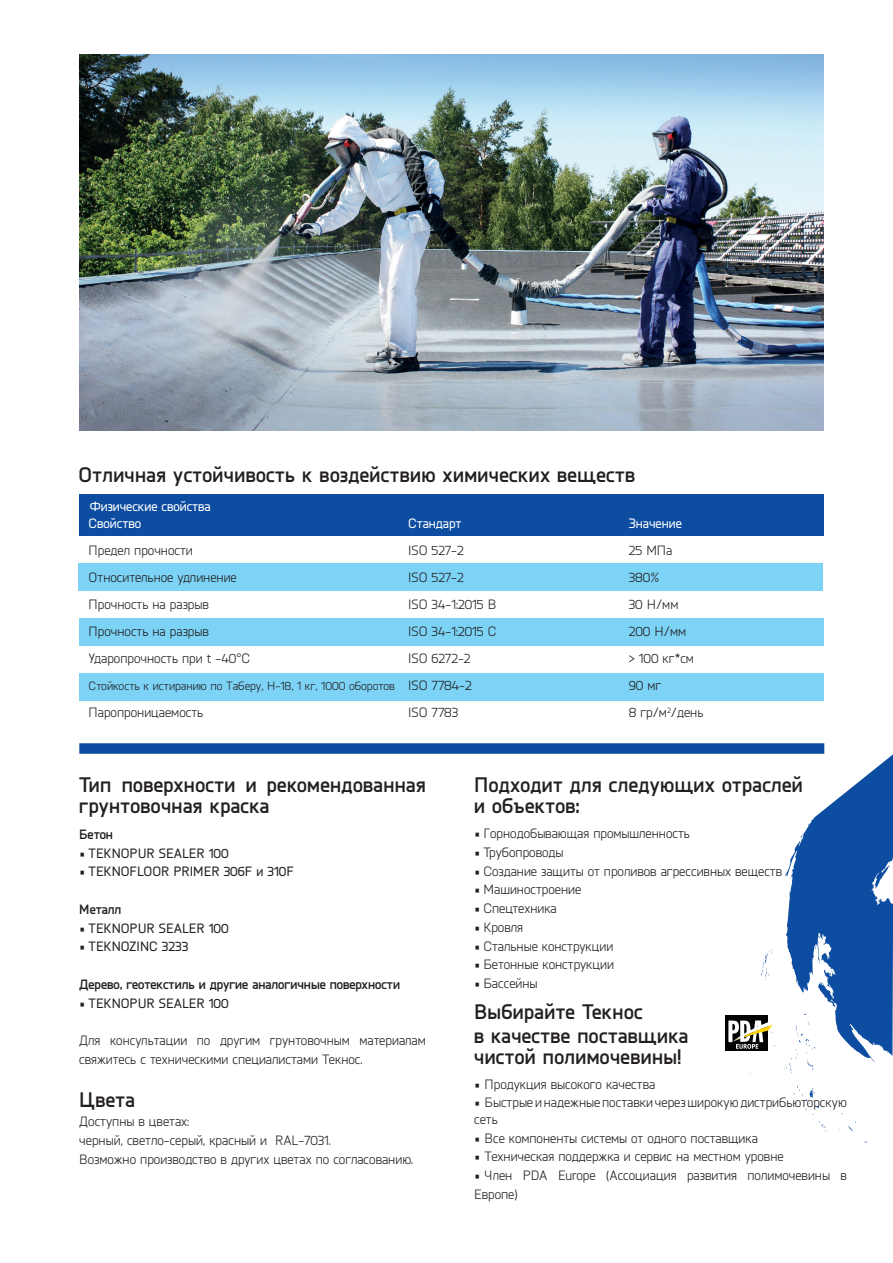
<style>
.page{position:relative;width:893px;height:1263px;background:#fff}
.page>*{position:absolute;margin:0;border:0;box-sizing:border-box;transform-origin:0 0}
.t1{font:700 21px/21.8px "Knul";letter-spacing:.02em;color:#231f20}
.t2{font:13.5px/18.8px "Knul";color:#231f20}
.t3{font:500 13.5px "Knul";color:#231f20}
.t4{font:700 13.5px "Knul";color:#231f20}
.t5{font:500 13.5px "Knul";color:#fff}
.t6{font:12px "Knul";color:#231f20}
.s1{font-size:13.5px}
.s2{font-family:"Titillium";font-weight:400}
.s3{font-family:"Titillium"}
</style>
<div class="page">
<div style="left:78px;top:563px;width:745px;height:28px;background:#7cd3f6"></div>
<div style="left:79px;top:618px;width:744px;height:28px;background:#7cd3f6"></div>
<div style="left:79px;top:673px;width:744px;height:28px;background:#7cd3f6"></div>
<img style="left:79px;top:54px;width:744px;height:376px">
<div style="left:79px;top:494px;width:744px;height:41px;background:#0d4da1"></div>
<div style="left:726px;top:1015px;width:42px;height:35px;background:#010203"></div>
<div style="left:79px;top:743px;width:745px;height:11px;background:#0d4da1"></div>
<svg style="left:847px;top:1121px;width:9px;height:11px"></svg>
<svg style="left:819px;top:1121px;width:7px;height:10px"></svg>
<svg style="left:728px;top:1020px;width:47px;height:29px"></svg>
<svg style="left:761px;top:949px;width:12px;height:31px"></svg>
<svg style="left:784px;top:743px;width:109px;height:330px"></svg>
<svg style="left:793px;top:1085px;width:26px;height:30px"></svg>
<p class="t1" style="left:78px;top:462px;width:558px">Отличная устойчивость к воздействию химических веществ</p>
<p class="t5" style="left:90px;top:497px;width:123px">Физические свойства</p>
<p class="t5" style="left:89px;top:514px;width:54px">Свойство</p>
<p class="t5" style="left:408px;top:514px;width:55px">Стандарт</p>
<p class="t5" style="left:629px;top:514px;width:55px">Значение</p>
<p class="t2" style="left:89px;top:540px;width:106px">Предел прочности</p>
<p class="t2" style="left:408px;top:540px;width:57px">ISO 527-2</p>
<p class="t2" style="left:629px;top:540px;width:45px">25 МПа</p>
<p class="t2" style="left:89px;top:567px;width:150px">Относительное удлинение</p>
<p class="t2" style="left:408px;top:567px;width:57px">ISO 527-2</p>
<p class="t2" style="left:629px;top:567px;width:32px">380%</p>
<p class="t2" style="left:89px;top:594px;width:122px">Прочность на разрыв</p>
<p class="t2" style="left:408px;top:594px;width:90px">ISO 34-1:2015 B</p>
<p class="t2" style="left:629px;top:594px;width:51px">30 Н/мм</p>
<p class="t2" style="left:89px;top:621px;width:122px">Прочность на разрыв</p>
<p class="t2" style="left:408px;top:621px;width:90px">ISO 34-1:2015 C</p>
<p class="t2" style="left:629px;top:621px;width:59px">200 Н/мм</p>
<p class="t2" style="left:89px;top:648px;width:163px">Ударопрочность при t -40°C</p>
<p class="t2" style="left:408px;top:648px;width:64px">ISO 6272-2</p>
<p class="t2" style="left:629px;top:648px;width:67px">&gt; 100 кг*см</p>
<p class="t6" style="left:89px;top:678px;width:385px">Стойкость к истиранию по Таберу, H-18, 1 кг, 1000 оборотов <span class="s1">ISO 7784-2</span></p>
<p class="t2" style="left:629px;top:675px;width:34px">90 мг</p>
<p class="t2" style="left:89px;top:702px;width:116px">Паропроницаемость</p>
<p class="t2" style="left:408px;top:702px;width:52px">ISO 7783</p>
<p class="t2" style="left:629px;top:702px;width:76px">8 гр/м<sup>2</sup>/день</p>
<p class="t1" style="left:79px;top:771px;width:348px">Тип поверхности и рекомендованная грунтовочная краска</p>
<p class="t4" style="left:79px;top:824px;width:35px">Бетон</p>
<p class="t3" style="left:79px;top:843px;width:151px"><span class="s2">•</span> TEKNOPUR SEALER 100</p>
<p class="t3" style="left:79px;top:862px;width:216px"><span class="s2">•</span> TEKNOFLOOR PRIMER 306F и 310F</p>
<p class="t4" style="left:79px;top:899px;width:44px">Металл</p>
<p class="t3" style="left:79px;top:918px;width:151px"><span class="s2">•</span> TEKNOPUR SEALER 100</p>
<p class="t3" style="left:79px;top:937px;width:111px"><span class="s2">•</span> TEKNOZINC 3233</p>
<p class="t4" style="left:79px;top:974px;width:322px">Дерево, геотекстиль и другие аналогичные поверхности</p>
<p class="t3" style="left:79px;top:993px;width:151px"><span class="s2">•</span> TEKNOPUR SEALER 100</p>
<p class="t2" style="left:79px;top:1030px;width:348px">Для консультации по другим грунтовочным материалам свяжитесь с техническими специалистами Текнос.</p>
<p class="t1" style="left:79px;top:1087px;width:57px">Цвета</p>
<p class="t2" style="left:79px;top:1111px;width:253px">Доступны в цветах:<br>черный, светло-серый, красный и RAL-7031.</p>
<p class="t2" style="left:79px;top:1149px;width:335px">Возможно производство в других цветах по согласованию.</p>
<p class="t1" style="left:474px;top:771px;width:330px">Подходит для следующих отраслей</p>
<p class="t1" style="left:474px;top:792px;width:107px">и объектов:</p>
<p class="t2" style="left:474px;top:823px;width:217px"><span class="s3">•</span> Горнодобывающая промышленность</p>
<p class="t2" style="left:474px;top:842px;width:91px"><span class="s3">•</span> Трубопроводы</p>
<p class="t2" style="left:474px;top:861px;width:310px"><span class="s3">•</span> Создание защиты от проливов агрессивных веществ</p>
<p class="t2" style="left:474px;top:879px;width:109px"><span class="s3">•</span> Машиностроение</p>
<p class="t2" style="left:474px;top:898px;width:84px"><span class="s3">•</span> Спецтехника</p>
<p class="t2" style="left:474px;top:917px;width:51px"><span class="s3">•</span> Кровля</p>
<p class="t2" style="left:474px;top:936px;width:141px"><span class="s3">•</span> Стальные конструкции</p>
<p class="t2" style="left:474px;top:954px;width:141px"><span class="s3">•</span> Бетонные конструкции</p>
<p class="t2" style="left:474px;top:973px;width:65px"><span class="s3">•</span> Бассейны</p>
<p class="t1" style="left:474px;top:999px;width:170px">Выбирайте Текнос</p>
<p class="t1" style="left:474px;top:1023px;width:216px">в качестве поставщика</p>
<p class="t1" style="left:474px;top:1044px;width:208px">чистой полимочевины!</p>
<p class="t2" style="left:474px;top:1074px;width:183px"><span class="s3">•</span> Продукция высокого качества</p>
<p class="t2" style="left:474px;top:1094px;width:374px;line-height:16.5px"><span class="s3">•</span> Быстрые и надежные поставки через широкую дистрибьюторскую сеть</p>
<p class="t2" style="left:474px;top:1128px;width:285px"><span class="s3">•</span> Все компоненты системы от одного поставщика</p>
<p class="t2" style="left:474px;top:1146px;width:311px"><span class="s3">•</span> Техническая поддержка и сервис на местном уровне</p>
<p class="t2" style="left:474px;top:1165px;width:374px"><span class="s3">•</span> Член PDA Europe (Ассоциация развития полимочевины в<br>Европе)</p>
</div>
